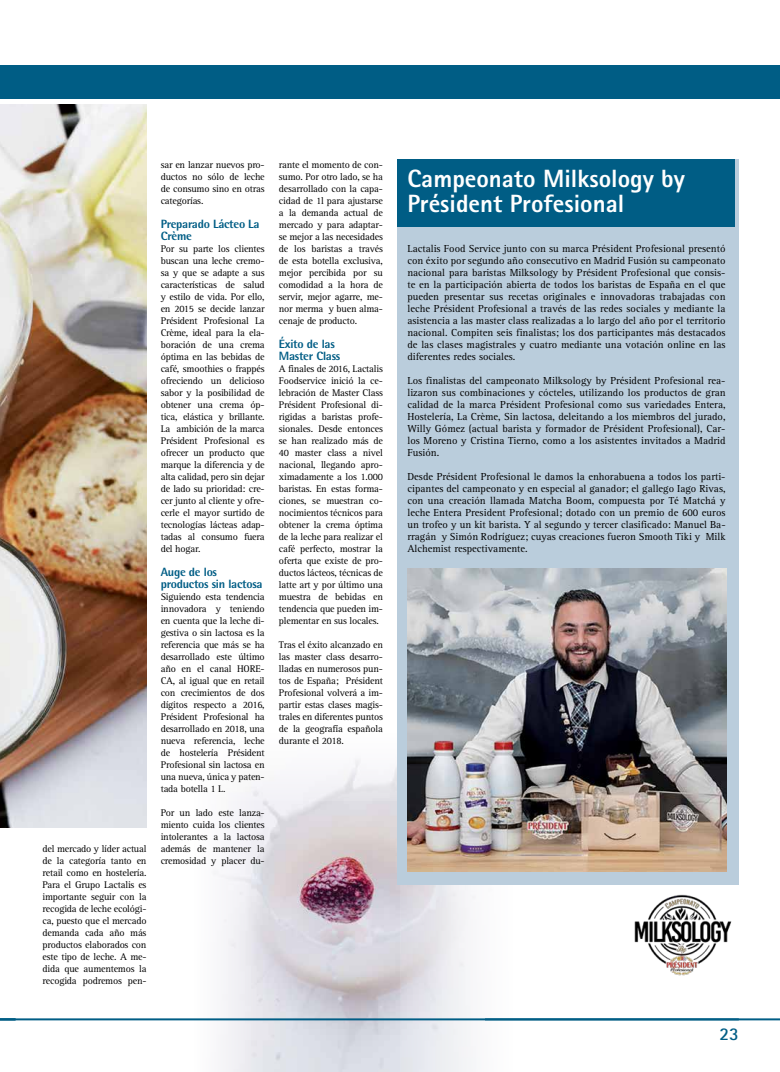
<style>
.page{position:relative;width:780px;height:1072px;background:#fff}
.page>*{position:absolute;margin:0;border:0;box-sizing:border-box;transform-origin:0 0}
.t1{font:800 25px/25px "Rotis Sans Serif";color:#fff}
.t2{font:700 18px "Rotis Sans Serif";color:#005d85}
.t3{font:800 12px/12px "Rotis Semi Sans";letter-spacing:-.02em;color:#005d85}
.t4{font:10.5px/12px "Rotis Serif";color:#000;text-align:justify}
.t5{font:10px/12px "Rotis Serif";letter-spacing:-.02em;color:#000;text-align:justify}
</style>
<div class="page">
<img style="left:266px;top:801px;width:134px;height:270px">
<div style="left:130px;top:734px;width:136px;height:338px;background:linear-gradient(to right,#fff,#ebebf0)"></div>
<div style="left:400px;top:733px;width:137px;height:338px;background:linear-gradient(to right,#dedde4,#fff)"></div>
<hr style="left:0;top:1018px;width:738px;height:2px;background:#005d85">
<div style="left:189px;top:718px;width:338px;height:83px;background:#fff"></div>
<div style="left:0;top:66px;width:780px;height:33px;background:#005d85"></div>
<svg style="left:0;top:1018px;width:16px;height:1px"></svg>
<hr style="left:485px;top:1018px;width:295px;height:2px;background:#005d85">
<div style="left:397px;top:159px;width:341px;height:725px;background:#bacddc"></div>
<div style="left:397px;top:159px;width:337px;height:67px;background:#005d85"></div>
<img style="left:408px;top:568px;width:318px;height:304px">
<img style="left:0;top:105px;width:146px;height:723px">
<img style="left:605px;top:884px;width:134px;height:92px">
<p class="t5" style="left:43px;top:843px;width:105px">del mercado y líder actual de la categoría tanto en retail como en hostelería.<br>Para el Grupo Lactalis es importante seguir con la recogida de leche ecológi&shy;ca, puesto que el mercado demanda cada año más productos elaborados con este tipo de leche. A me&shy;dida que aumentemos la recogida podremos pen-</p>
<p class="t5" style="left:161px;top:159px;width:105px">sar en lanzar nuevos pro&shy;ductos no sólo de leche de consumo sino en otras categorías.</p>
<p class="t3" style="left:161px;top:218px;width:100px">Preparado Lácteo La<br>Crème</p>
<p class="t5" style="left:161px;top:243px;width:105px">Por su parte los clientes buscan una leche cremo&shy;sa y que se adapte a sus características de salud y estilo de vida. Por ello, en 2015 se decide lanzar Président Profesional La Crème, ideal para la ela&shy;boración de una crema óptima en las bebidas de café, smoothies o frappés ofreciendo un delicioso sabor y la posibilidad de obtener una crema óp&shy;tica, elástica y brillante.<br>La ambición de la marca Président Profesional es ofrecer un producto que marque la diferencia y de alta calidad, pero sin dejar de lado su prioridad: cre&shy;cer junto al cliente y ofre&shy;cerle el mayor surtido de tecnologías lácteas adap&shy;tadas al consumo fuera del hogar.</p>
<p class="t3" style="left:161px;top:566px;width:103px">Auge de los productos sin lactosa</p>
<p class="t5" style="left:161px;top:591px;width:105px">Siguiendo esta tendencia innovadora y teniendo en cuenta que la leche di&shy;gestiva o sin lactosa es la referencia que más se ha desarrollado este último año en el canal HORE-CA, al igual que en retail con crecimientos de dos dígitos respecto a 2016, Président Profesional ha desarrollado en 2018, una nueva referencia, leche de hostelería Président Profesional sin lactosa en una nueva, única y paten&shy;tada botella 1 L.</p>
<p class="t5" style="left:161px;top:807px;width:105px">Por un lado este lanza&shy;miento cuida los clientes intolerantes a la lactosa además de mantener la cremosidad y placer du-</p>
<p class="t5" style="left:279px;top:159px;width:105px">rante el momento de con&shy;sumo. Por otro lado, se ha desarrollado con la capa&shy;cidad de 1l para ajustarse a la demanda actual de mercado y para adaptar&shy;se mejor a las necesidades de los baristas a través de esta botella exclusiva, mejor percibida por su comodidad a la hora de servir, mejor agarre, me&shy;nor merma y buen alma&shy;cenaje de producto.</p>
<p class="t3" style="left:279px;top:338px;width:63px">Éxito de las<br>Master Class</p>
<p class="t5" style="left:279px;top:363px;width:105px">A finales de 2016, Lactalis Foodservice inició la ce&shy;lebración de Master Class Président Profesional di&shy;rigidas a baristas profe&shy;sionales. Desde entonces se han realizado más de 40 master class a nivel nacional, llegando apro&shy;ximadamente a los 1.000 baristas. En estas forma&shy;ciones, se muestran co&shy;nocimientos técnicos para obtener la crema óptima de la leche para realizar el café perfecto, mostrar la oferta que existe de pro&shy;ductos lácteos, técnicas de latte art y por último una muestra de bebidas en tendencia que pueden im&shy;plementar en sus locales.</p>
<p class="t5" style="left:279px;top:639px;width:105px">Tras el éxito alcanzado en las master class desarro&shy;lladas en numerosos pun&shy;tos de España; Président Profesional volverá a im&shy;partir estas clases magis&shy;trales en diferentes puntos de la geografía española durante el 2018.</p>
<h1 class="t1" style="left:407px;top:166px;width:279px">Campeonato Milksology by<br>Président Profesional</h1>
<p class="t4" style="left:407px;top:243px;width:320px">Lactalis Food Service junto con su marca Président Profesional presentó con éxito por segundo año consecutivo en Madrid Fusión su campeonato nacional para baristas Milksology by Président Profesional que consis&shy;te en la participación abierta de todos los baristas de España en el que pueden presentar sus recetas originales e innovadoras trabajadas con leche Président Profesional a través de las redes sociales y mediante la asistencia a las master class realizadas a lo largo del año por el territorio nacional. Compiten seis finalistas; los dos participantes más destacados de las clases magistrales y cuatro mediante una votación online en las diferentes redes sociales.</p>
<p class="t4" style="left:407px;top:375px;width:320px">Los finalistas del campeonato Milksology by Président Profesional rea&shy;lizaron sus combinaciones y cócteles, utilizando los productos de gran calidad de la marca Président Profesional como sus variedades Entera, Hostelería, La Crème, Sin lactosa, deleitando a los miembros del jurado, Willy Gómez (actual barista y formador de Président Profesional), Car&shy;los Moreno y Cristina Tierno, como a los asistentes invitados a Madrid Fusión.</p>
<p class="t4" style="left:407px;top:471px;width:320px">Desde Président Profesional le damos la enhorabuena a todos los parti&shy;cipantes del campeonato y en especial al ganador; el gallego Iago Rivas, con una creación llamada Matcha Boom, compuesta por Té Matchá y leche Entera President Profesional; dotado con un premio de 600 euros un trofeo y un kit barista. Y al segundo y tercer clasificado: Manuel Ba&shy;rragán y Simón Rodríguez; cuyas creaciones fueron Smooth Tiki y Milk Alchemist respectivamente.</p>
<h2 class="t2" style="left:719px;top:1022px;width:21px">23</h2>
</div>
